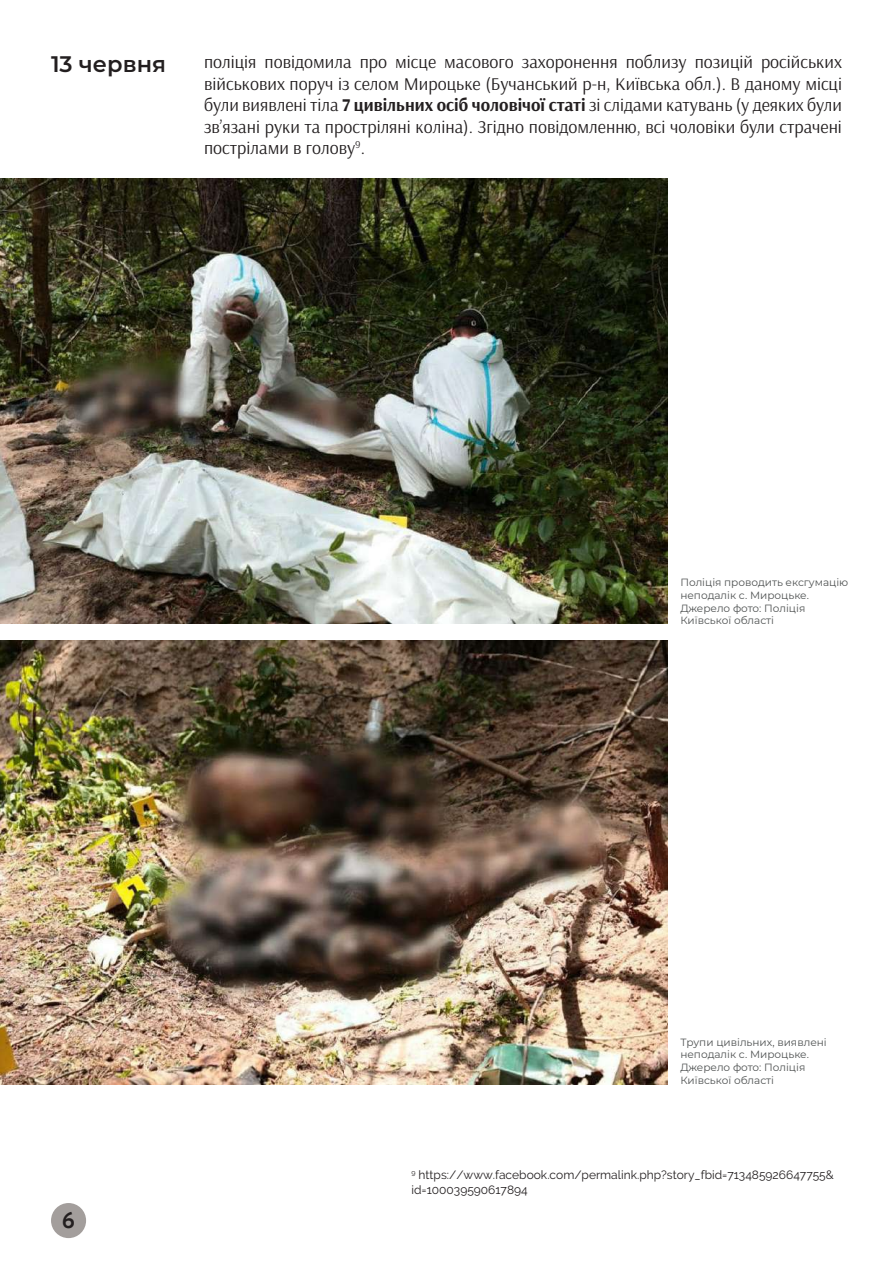
<style>
.page{position:relative;width:893px;height:1263px;background:#fff}
.page>*{position:absolute;margin:0;border:0;box-sizing:border-box;transform-origin:0 0}
.t1{font:600 22.5px "Montserrat";color:#231f20}
.t2{font:700 22.5px "PT Mono";color:#231f20}
.t3{font:18px/21.6px "Arsenal";color:#231f20;text-align:justify}
.t4{font:12px/14.4px "Raleway";color:#231f20}
.t5{font:10.5px/12.6px "Montserrat";color:#4f5252}
.s1{font-weight:700}
</style>
<div class="page">
<img style="left:0;top:179px;width:667px;height:444px">
<img style="left:0;top:640px;width:668px;height:445px">
<div style="left:51px;top:1203px;width:35px;height:35px;background:#a39e9c;border-radius:50%"></div>
<p class="t1" style="left:51px;top:48px;width:117px">13 червня</p>
<p class="t3" style="left:204px;top:51px;width:639px">поліція повідомила про місце масового захоронення поблизу позицій російських військових поруч із селом Мироцьке (Бучанський р-н, Київська обл.). В даному місці були виявлені тіла <span class="s1">7 цивільних осіб чоловічої статі</span> зі слідами катувань (у деяких були зв’язані руки та простріляні коліна). Згідно повідомленню, всі чоловіки були страчені пострілами в голову<sup>9</sup>.</p>
<p class="t5" style="left:680px;top:576px;width:169px">Поліція проводить ексгумацію неподалік с. Мироцьке.<br>Джерело фото: Поліція<br>Київської області</p>
<p class="t5" style="left:680px;top:1035px;width:148px">Трупи цивільних, виявлені неподалік с. Мироцьке.<br>Джерело фото: Поліція<br>Київської області</p>
<p class="t2" style="left:62px;top:1207px;width:15px">6</p>
<p class="t4" style="left:411px;top:1168px;width:424px"><sup>9</sup> https://www.facebook.com/permalink.php?story_fbid=713485926647755&amp; id=100039590617894</p>
</div>
